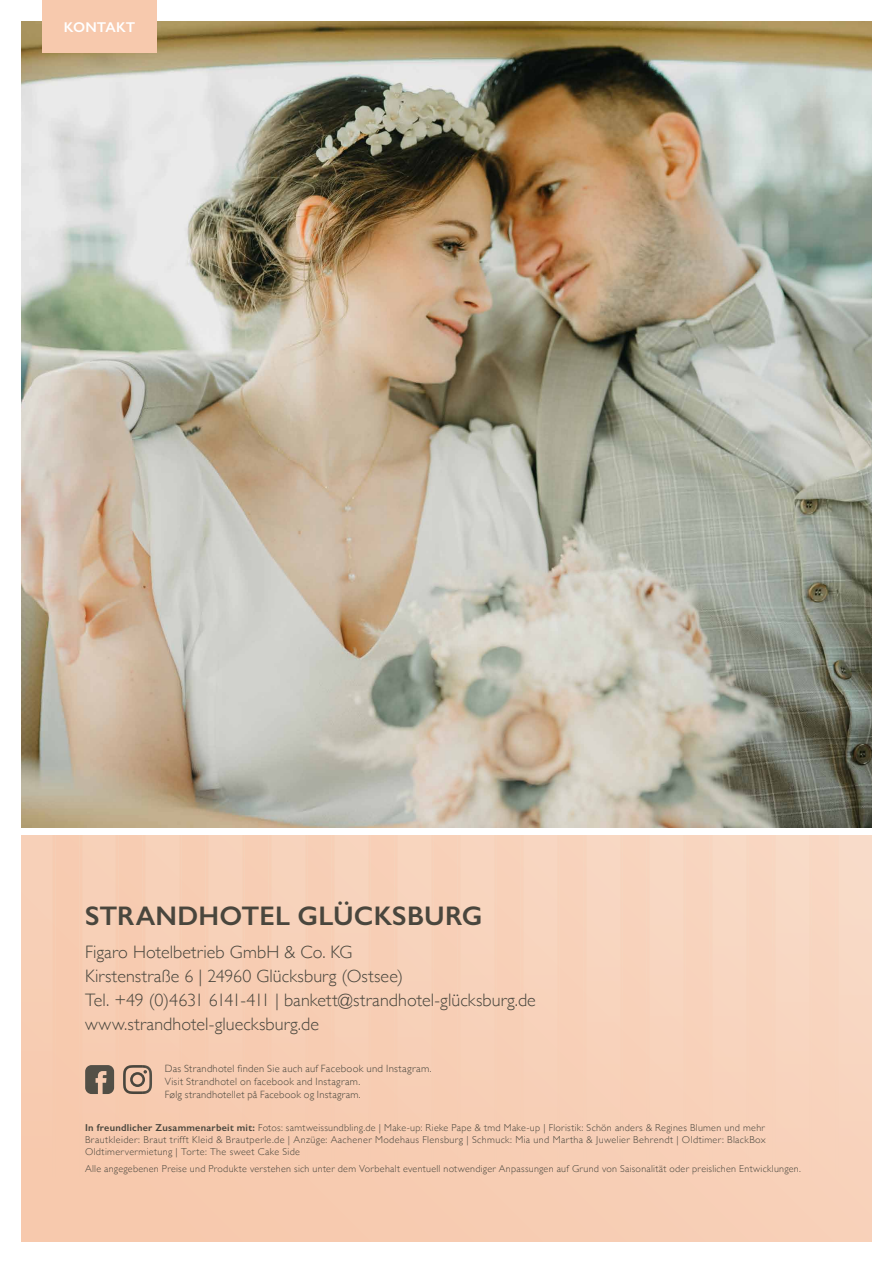
<style>
.page{position:relative;width:893px;height:1263px;background:#fff}
.page>*{position:absolute;margin:0;border:0;box-sizing:border-box;transform-origin:0 0}
.t1{font:600 27px "Gill Sans";letter-spacing:.005em;color:#49463d}
.t2{font:300 18px/24px "Gill Sans";letter-spacing:.005em;color:#49463d}
.t3{font:600 14.25px "Gill Sans";letter-spacing:.01em;color:#fff}
.t4{font:300 10.5px/12.6px "Gill Sans";letter-spacing:.025em;color:#49463d}
.t5{font:300 10.05px/12.1px "Gill Sans";letter-spacing:.03em;color:#49463d;text-align:justify}
.s1{font-weight:600}
</style>
<div class="page">
<img style="left:21px;top:21px;width:851px;height:806px">
<div style="left:43px;top:0;width:114px;height:53px;background:#f7c9ad"></div>
<div style="left:21px;top:836px;width:851px;height:406px;background:#f7cfb6"></div>
<svg style="left:123px;top:1065px;width:22px;height:29px"></svg>
<div style="left:586px;top:836px;width:34px;height:406px;background:#f8d2bb"></div>
<div style="left:649px;top:836px;width:34px;height:406px;background:#f8d3bc"></div>
<div style="left:712px;top:836px;width:34px;height:406px;background:#f8d4be"></div>
<div style="left:775px;top:836px;width:34px;height:406px;background:#f8d5c0"></div>
<div style="left:838px;top:836px;width:34px;height:406px;background:#f8d6c1"></div>
<hr style="left:55px;top:836px;width:1px;height:406px;background:#f0e4ce">
<hr style="left:53px;top:836px;width:1px;height:406px;background:#f0e4ce">
<hr style="left:118px;top:836px;width:1px;height:406px;background:#f0e4ce">
<hr style="left:79px;top:836px;width:1px;height:406px;background:#f0e4ce">
<hr style="left:116px;top:836px;width:1px;height:406px;background:#f0e4ce">
<hr style="left:82px;top:836px;width:1px;height:406px;background:#f0e4ce">
<hr style="left:181px;top:836px;width:1px;height:406px;background:#f0e4ce">
<hr style="left:142px;top:836px;width:1px;height:406px;background:#f0e4ce">
<hr style="left:179px;top:836px;width:1px;height:406px;background:#f0e4ce">
<hr style="left:145px;top:836px;width:1px;height:406px;background:#f0e4ce">
<hr style="left:244px;top:836px;width:1px;height:406px;background:#f0e4ce">
<hr style="left:205px;top:836px;width:1px;height:406px;background:#f0e4ce">
<hr style="left:242px;top:836px;width:1px;height:406px;background:#f0e4ce">
<hr style="left:208px;top:836px;width:1px;height:406px;background:#f0e4ce">
<hr style="left:307px;top:836px;width:1px;height:406px;background:#f0e4ce">
<hr style="left:268px;top:836px;width:1px;height:406px;background:#f0e4ce">
<hr style="left:305px;top:836px;width:1px;height:406px;background:#f0e4ce">
<hr style="left:271px;top:836px;width:1px;height:406px;background:#f0e4ce">
<hr style="left:370px;top:836px;width:1px;height:406px;background:#f0e4ce">
<hr style="left:331px;top:836px;width:1px;height:406px;background:#f0e4ce">
<hr style="left:368px;top:836px;width:1px;height:406px;background:#f0e4ce">
<hr style="left:334px;top:836px;width:1px;height:406px;background:#f0e4ce">
<hr style="left:433px;top:836px;width:1px;height:406px;background:#f0e4ce">
<hr style="left:394px;top:836px;width:1px;height:406px;background:#f0e4ce">
<hr style="left:431px;top:836px;width:1px;height:406px;background:#f0e4ce">
<hr style="left:397px;top:836px;width:1px;height:406px;background:#f0e4ce">
<hr style="left:496px;top:836px;width:1px;height:406px;background:#f0e4ce">
<hr style="left:457px;top:836px;width:1px;height:406px;background:#f0e4ce">
<hr style="left:494px;top:836px;width:1px;height:406px;background:#f0e4ce">
<hr style="left:460px;top:836px;width:1px;height:406px;background:#f0e4ce">
<hr style="left:559px;top:836px;width:1px;height:406px;background:#f0e4ce">
<hr style="left:520px;top:836px;width:1px;height:406px;background:#f0e4ce">
<hr style="left:557px;top:836px;width:1px;height:406px;background:#f0e4ce">
<hr style="left:523px;top:836px;width:1px;height:406px;background:#f0e4ce">
<hr style="left:622px;top:836px;width:1px;height:406px;background:#f0e4ce">
<hr style="left:583px;top:836px;width:1px;height:406px;background:#f0e4ce">
<hr style="left:620px;top:836px;width:1px;height:406px;background:#f0e4ce">
<hr style="left:586px;top:836px;width:1px;height:406px;background:#f0e4ce">
<hr style="left:685px;top:836px;width:1px;height:406px;background:#f0e4ce">
<hr style="left:646px;top:836px;width:1px;height:406px;background:#f0e4ce">
<hr style="left:683px;top:836px;width:1px;height:406px;background:#f0e4ce">
<hr style="left:649px;top:836px;width:1px;height:406px;background:#f0e4ce">
<hr style="left:748px;top:836px;width:1px;height:406px;background:#f0e4ce">
<hr style="left:709px;top:836px;width:1px;height:406px;background:#f0e4ce">
<hr style="left:746px;top:836px;width:1px;height:406px;background:#f0e4ce">
<hr style="left:712px;top:836px;width:1px;height:406px;background:#f0e4ce">
<hr style="left:811px;top:836px;width:1px;height:406px;background:#f0e4ce">
<hr style="left:772px;top:836px;width:1px;height:406px;background:#f0e4ce">
<hr style="left:809px;top:836px;width:1px;height:406px;background:#f0e4ce">
<hr style="left:775px;top:836px;width:1px;height:406px;background:#f0e4ce">
<hr style="left:835px;top:836px;width:1px;height:406px;background:#f0e4ce">
<hr style="left:838px;top:836px;width:1px;height:406px;background:#f0e4ce">
<h3 class="t3" style="left:64px;top:18px;width:73px">KONTAKT</h3>
<h1 class="t1" style="left:85px;top:900px;width:399px">STRANDHOTEL GLÜCKSBURG</h1>
<h2 class="t2" style="left:85px;top:939px;width:452px">Figaro Hotelbetrieb GmbH &amp; Co. KG<br>Kirstenstraße 6 | 24960 Glücksburg (Ostsee)<br>Tel. +49 (0)4631 6141-411 | bankett@strandhotel-glücksburg.de www.strandhotel-gluecksburg.de</h2>
<p class="t4" style="left:165px;top:1062px;width:268px">Das Strandhotel finden Sie auch auf Facebook und Instagram.<br>Visit Strandhotel on facebook and Instagram.<br>Følg strandhotellet på Facebook og Instagram.</p>
<p class="t5" style="left:85px;top:1121px;width:682px"><span class="s1">In freundlicher Zusammenarbeit mit:</span> Fotos: samtweissundbling.de | Make-up: Rieke Pape &amp; tmd Make-up | Floristik: Schön anders &amp; Regines Blumen und mehr Brautkleider: Braut trifft Kleid &amp; Brautperle.de | Anzüge: Aachener Modehaus Flensburg | Schmuck: Mia und Martha &amp; Juwelier Behrendt | Oldtimer: BlackBox Oldtimervermietung | Torte: The sweet Cake Side</p>
<p class="t5" style="left:85px;top:1162px;width:717px">Alle angegebenen Preise und Produkte verstehen sich unter dem Vorbehalt eventuell notwendiger Anpassungen auf Grund von Saisonalität oder preislichen Entwicklungen.</p>
</div>
